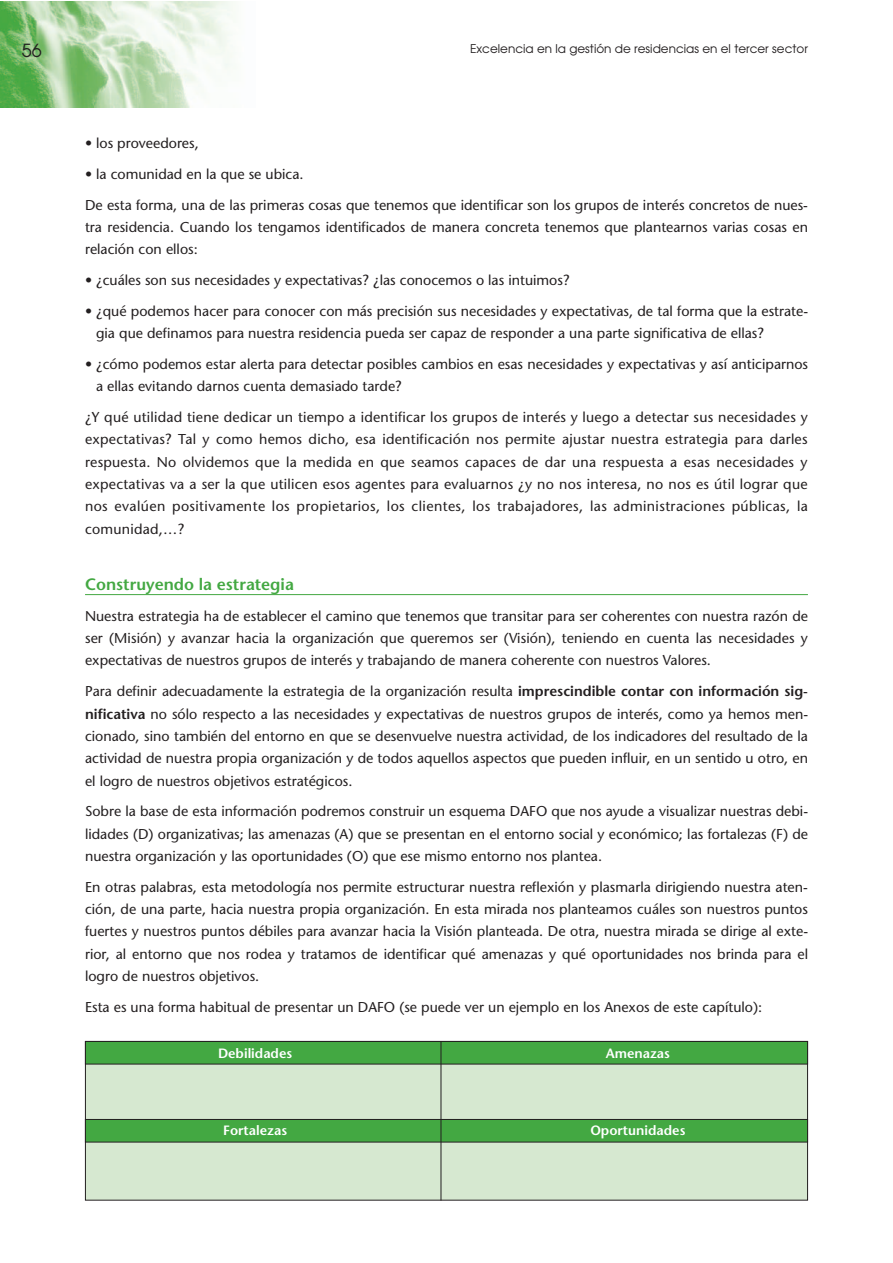
<style>
.page{position:relative;width:893px;height:1263px;background:#fff}
.page>*{position:absolute;margin:0;border:0;box-sizing:border-box;transform-origin:0 0}
.t1{font:18px "Avant Garde";color:#231f20}
.t2{font:600 16.5px "Stone Sans";color:#43a842}
.t3{font:14.25px/22.4px "Stone Sans";color:#231f20;text-align:justify}
.t4{font:600 13.5px "Stone Sans";color:#fff}
.t5{font:12px "Avant Garde";color:#231f20}
.s1{font-weight:600}
</style>
<div class="page">
<img style="left:0;top:1px;width:233px;height:107px">
<div style="left:85px;top:1041px;width:722px;height:159px;background:#d6e8d0"></div>
<div style="left:85px;top:1041px;width:722px;height:23px;background:#43a842"></div>
<div style="left:85px;top:1041px;width:723px;height:23px;border:1px solid #231f20"></div>
<div style="left:85px;top:1119px;width:722px;height:23px;background:#43a842"></div>
<div style="left:85px;top:1119px;width:723px;height:23px;border:1px solid #231f20"></div>
<hr style="left:441px;top:1041px;width:1px;height:159px;background:#231f20">
<hr style="left:85px;top:594px;width:723px;height:1px;background:#43a842">
<p class="t1" style="left:22px;top:40px;width:21px">56</p>
<p class="t5" style="left:470px;top:42px;width:339px">Excelencia en la gestión de residencias en el tercer sector</p>
<p class="t3" style="left:85px;top:133px;width:115px">• los proveedores,</p>
<p class="t3" style="left:85px;top:160px;width:724px;line-height:30.8px">• la comunidad en la que se ubica.<br>De esta forma, una de las primeras cosas que tenemos que identificar son los grupos de interés concretos de nues-</p>
<p class="t3" style="left:85px;top:217px;width:724px">tra residencia. Cuando los tengamos identificados de manera concreta tenemos que plantearnos varias cosas en relación con ellos:</p>
<p class="t3" style="left:85px;top:270px;width:486px">• ¿cuáles son sus necesidades y expectativas? ¿las conocemos o las intuimos?</p>
<p class="t3" style="left:96px;top:301px;width:714px;text-indent:-11px">• ¿qué podemos hacer para conocer con más precisión sus necesidades y expectativas, de tal forma que la estrate&shy;gia que definamos para nuestra residencia pueda ser capaz de responder a una parte significativa de ellas?</p>
<p class="t3" style="left:96px;top:354px;width:713px;text-indent:-11px">• ¿cómo podemos estar alerta para detectar posibles cambios en esas necesidades y expectativas y así anticiparnos a ellas evitando darnos cuenta demasiado tarde?</p>
<p class="t3" style="left:85px;top:407px;width:724px">¿Y qué utilidad tiene dedicar un tiempo a identificar los grupos de interés y luego a detectar sus necesidades y expectativas? Tal y como hemos dicho, esa identificación nos permite ajustar nuestra estrategia para darles respuesta. No olvidemos que la medida en que seamos capaces de dar una respuesta a esas necesidades y expectativas va a ser la que utilicen esos agentes para evaluarnos ¿y no nos interesa, no nos es útil lograr que nos evalúen positivamente los propietarios, los clientes, los trabajadores, las administraciones públicas, la comunidad,…?</p>
<p class="t2" style="left:85px;top:578px;width:210px">Construyendo la estrategia</p>
<p class="t3" style="left:85px;top:606px;width:725px">Nuestra estrategia ha de establecer el camino que tenemos que transitar para ser coherentes con nuestra razón de ser (Misión) y avanzar hacia la organización que queremos ser (Visión), teniendo en cuenta las necesidades y expectativas de nuestros grupos de interés y trabajando de manera coherente con nuestros Valores.</p>
<p class="t3" style="left:85px;top:682px;width:725px">Para definir adecuadamente la estrategia de la organización resulta <span class="s1">imprescindible contar con información sig&shy;nificativa</span> no sólo respecto a las necesidades y expectativas de nuestros grupos de interés, como ya hemos men&shy;cionado, sino también del entorno en que se desenvuelve nuestra actividad, de los indicadores del resultado de la actividad de nuestra propia organización y de todos aquellos aspectos que pueden influir, en un sentido u otro, en el logro de nuestros objetivos estratégicos.</p>
<p class="t3" style="left:85px;top:802px;width:725px">Sobre la base de esta información podremos construir un esquema DAFO que nos ayude a visualizar nuestras debi&shy;lidades (D) organizativas; las amenazas (A) que se presentan en el entorno social y económico; las fortalezas (F) de nuestra organización y las oportunidades (O) que ese mismo entorno nos plantea.</p>
<p class="t3" style="left:85px;top:877px;width:725px">En otras palabras, esta metodología nos permite estructurar nuestra reflexión y plasmarla dirigiendo nuestra aten&shy;ción, de una parte, hacia nuestra propia organización. En esta mirada nos planteamos cuáles son nuestros puntos fuertes y nuestros puntos débiles para avanzar hacia la Visión planteada. De otra, nuestra mirada se dirige al exte&shy;rior, al entorno que nos rodea y tratamos de identificar qué amenazas y qué oportunidades nos brinda para el logro de nuestros objetivos.</p>
<p class="t3" style="left:85px;top:997px;width:679px">Esta es una forma habitual de presentar un DAFO (se puede ver un ejemplo en los Anexos de este capítulo):</p>
<p class="t4" style="left:218px;top:1048px;width:76px">Debilidades</p>
<p class="t4" style="left:606px;top:1048px;width:66px">Amenazas</p>
<p class="t4" style="left:223px;top:1125px;width:65px">Fortalezas</p>
<p class="t4" style="left:590px;top:1125px;width:97px">Oportunidades</p>
</div>
